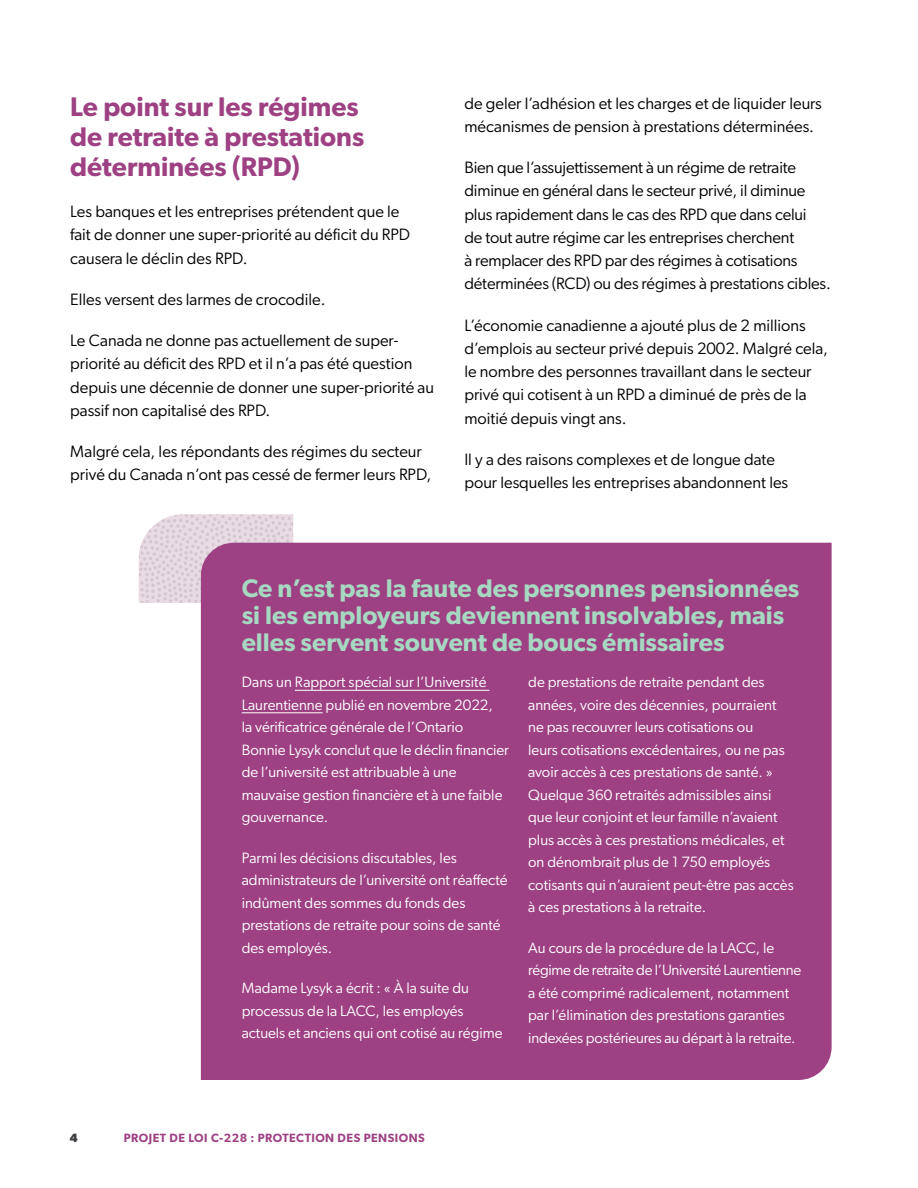
<style>
.page{position:relative;width:918px;height:1188px;background:#fff}
.page>*{position:absolute;margin:0;border:0;box-sizing:border-box;transform-origin:0 0}
.t1{font:600 27px/30px "Gibson";color:#9e4183}
.t2{font:600 25.5px/27px "Gibson";color:#a6d8c2}
.t3{font:16.5px/23.2px "Gibson";color:#000}
.t4{font:15px/22.5px "Gibson";color:#fff}
.t5{font:600 12px "Gibson";letter-spacing:.04em;color:#9e4183}
.t6{font:700 12px "Gibson";color:#3d3f42}
</style>
<div class="page">
<svg style="left:139px;top:514px;width:154px;height:89px;background:#e4d7e0"></svg>
<div style="left:201px;top:543px;width:631px;height:537px;background:#9e4183"></div>
<hr style="left:295px;top:690px;width:195px;height:1px;background:#fff">
<hr style="left:242px;top:712px;width:81px;height:1px;background:#fff">
<h1 class="t1" style="left:70px;top:91px;width:296px">Le point sur les régimes de retraite à prestations déterminées (RPD)</h1>
<p class="t3" style="left:70px;top:200px;width:341px">Les banques et les entreprises prétendent que le fait de donner une super-priorité au déficit du RPD causera le déclin des RPD.</p>
<p class="t3" style="left:70px;top:287px;width:257px">Elles versent des larmes de crocodile.</p>
<p class="t3" style="left:70px;top:329px;width:365px">Le Canada ne donne pas actuellement de super&shy;priorité au déficit des RPD et il n’a pas été question depuis une décennie de donner une super-priorité au passif non capitalisé des RPD.</p>
<p class="t3" style="left:70px;top:440px;width:363px">Malgré cela, les répondants des régimes du secteur privé du Canada n’ont pas cessé de fermer leurs RPD,</p>
<p class="t3" style="left:464px;top:91px;width:359px">de geler l’adhésion et les charges et de liquider leurs mécanismes de pension à prestations déterminées.</p>
<p class="t3" style="left:464px;top:156px;width:368px">Bien que l’assujettissement à un régime de retraite diminue en général dans le secteur privé, il diminue plus rapidement dans le cas des RPD que dans celui<br>de tout autre régime car les entreprises cherchent<br>à remplacer des RPD par des régimes à cotisations déterminées (RCD) ou des régimes à prestations cibles.</p>
<p class="t3" style="left:464px;top:313px;width:365px">L’économie canadienne a ajouté plus de 2 millions d’emplois au secteur privé depuis 2002. Malgré cela, le nombre des personnes travaillant dans le secteur privé qui cotisent à un RPD a diminué de près de la moitié depuis vingt ans.</p>
<p class="t3" style="left:464px;top:447px;width:325px">Il y a des raisons complexes et de longue date pour lesquelles les entreprises abandonnent les</p>
<h2 class="t2" style="left:242px;top:574px;width:559px">Ce n’est pas la faute des personnes pensionnées si les employeurs deviennent insolvables, mais elles servent souvent de boucs émissaires</h2>
<p class="t4" style="left:242px;top:671px;width:269px">Dans un Rapport spécial sur l’Université Laurentienne publié en novembre 2022,<br>la vérificatrice générale de l’Ontario Bonnie Lysyk conclut que le déclin financier de l’université est attribuable à une mauvaise gestion financière et à une faible gouvernance.</p>
<p class="t4" style="left:242px;top:846px;width:267px">Parmi les décisions discutables, les administrateurs de l’université ont réaffecté indûment des sommes du fonds des prestations de retraite pour soins de santé des employés.</p>
<p class="t4" style="left:242px;top:977px;width:262px">Madame Lysyk a écrit : « À la suite du processus de la LACC, les employés actuels et anciens qui ont cotisé au régime</p>
<p class="t4" style="left:528px;top:671px;width:267px">de prestations de retraite pendant des années, voire des décennies, pourraient ne pas recouvrer leurs cotisations ou<br>leurs cotisations excédentaires, ou ne pas avoir accès à ces prestations de santé. » Quelque 360 retraités admissibles ainsi que leur conjoint et leur famille n’avaient plus accès à ces prestations médicales, et on dénombrait plus de 1 750 employés cotisants qui n’auraient peut-être pas accès à ces prestations à la retraite.</p>
<p class="t4" style="left:528px;top:936px;width:274px">Au cours de la procédure de la LACC, le régime de retraite de l’Université Laurentienne a été comprimé radicaIement, notamment par l’élimination des prestations garanties indexées postérieures au départ à la retraite.</p>
<p class="t6" style="left:70px;top:1131px;width:9px">4</p>
<p class="t5" style="left:124px;top:1131px;width:303px">PROJET DE LOI C-228 : PROTECTION DES PENSIONS</p>
</div>
